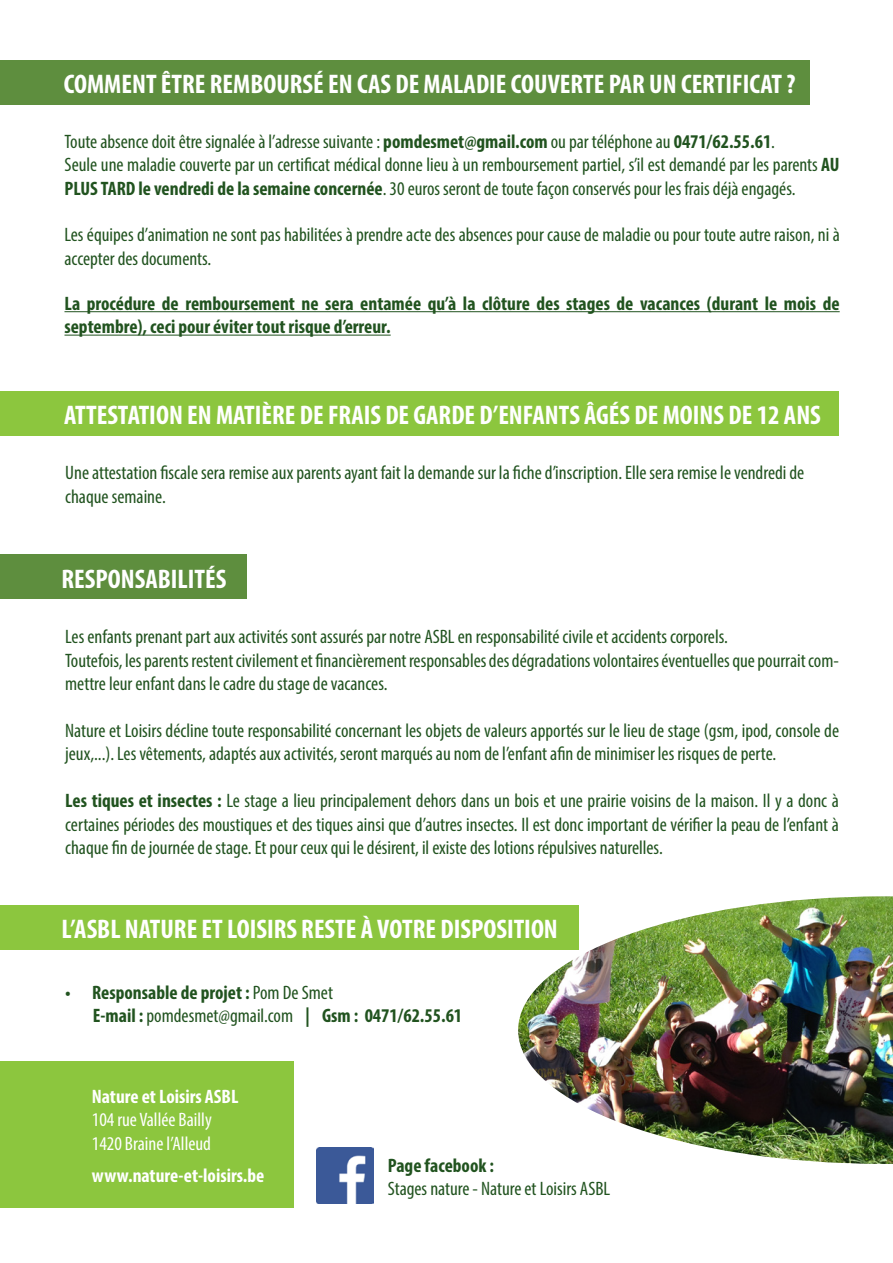
<style>
.page{position:relative;width:893px;height:1263px;background:#fff}
.page>*{position:absolute;margin:0;border:0;box-sizing:border-box;transform-origin:0 0}
.t1{font:700 condensed 27px "Myriad Pro";color:#fff}
.t2{font:condensed 19.5px/23.4px "Myriad Pro";color:#21531f}
.t3{font:700 condensed 19.5px/23.4px "Myriad Pro";color:#21531f}
.t4{font:700 condensed 19.5px "Myriad Pro";color:#fff}
.t5{font:condensed 19.5px "Myriad Pro";color:#fff}
.s1{font-weight:700}
.s2{font-weight:400}
</style>
<div class="page">
<div style="left:0;top:391px;width:839px;height:45px;background:#8cc63e"></div>
<div style="left:0;top:905px;width:578px;height:45px;background:#8cc63e"></div>
<div style="left:0;top:1061px;width:293px;height:147px;background:#8cc63e"></div>
<div style="left:0;top:60px;width:809px;height:45px;background:#5e8e3e"></div>
<hr style="left:64px;top:311px;width:776px;height:1px;background:#21531f">
<hr style="left:64px;top:335px;width:327px;height:1px;background:#21531f">
<div style="left:0;top:554px;width:247px;height:45px;background:#5e8e3e"></div>
<img style="left:316px;top:1147px;width:57px;height:57px">
<img style="left:518px;top:896px;width:375px;height:268px">
<p class="t1" style="left:64px;top:67px;width:733px">COMMENT ÊTRE REMBOURSÉ EN CAS DE MALADIE COUVERTE PAR UN CERTIFICAT ?</p>
<p class="t2" style="left:64px;top:129px;width:712px">Toute absence doit être signalée à l’adresse suivante : <span class="s1">pomdesmet@gmail.com</span> ou par téléphone au <span class="s1">0471/62.55.61</span>.</p>
<p class="t2" style="left:64px;top:153px;width:777px">Seule une maladie couverte par un certificat médical donne lieu à un remboursement partiel, s’il est demandé par les parents <span class="s1">AU<br>PLUS TARD le vendredi de la semaine concernée</span>. 30 euros seront de toute façon conservés pour les frais déjà engagés.</p>
<p class="t2" style="left:64px;top:223px;width:777px">Les équipes d’animation ne sont pas habilitées à prendre acte des absences pour cause de maladie ou pour toute autre raison, ni à accepter des documents.</p>
<p class="t3" style="left:64px;top:291px;width:777px">La procédure de remboursement ne sera entamée qu’à la clôture des stages de vacances (durant le mois de septembre), ceci pour éviter tout risque d’erreur.</p>
<p class="t1" style="left:64px;top:398px;width:758px">ATTESTATION EN MATIÈRE DE FRAIS DE GARDE D’ENFANTS ÂGÉS DE MOINS DE 12 ANS</p>
<p class="t2" style="left:65px;top:461px;width:741px">Une attestation fiscale sera remise aux parents ayant fait la demande sur la fiche d’inscription. Elle sera remise le vendredi de chaque semaine.</p>
<p class="t1" style="left:62px;top:562px;width:166px">RESPONSABILITÉS</p>
<p class="t2" style="left:65px;top:625px;width:664px">Les enfants prenant part aux activités sont assurés par notre ASBL en responsabilité civile et accidents corporels.</p>
<p class="t2" style="left:65px;top:648px;width:775px">Toutefois, les parents restent civilement et financièrement responsables des dégradations volontaires éventuelles que pourrait com&shy;mettre leur enfant dans le cadre du stage de vacances.</p>
<p class="t2" style="left:65px;top:719px;width:775px">Nature et Loisirs décline toute responsabilité concernant les objets de valeurs apportés sur le lieu de stage (gsm, ipod, console de jeux,...). Les vêtements, adaptés aux activités, seront marqués au nom de l’enfant afin de minimiser les risques de perte.</p>
<p class="t2" style="left:65px;top:789px;width:775px;text-align:justify"><span class="s1">Les tiques et insectes :</span> Le stage a lieu principalement dehors dans un bois et une prairie voisins de la maison. Il y a donc à certaines périodes des moustiques et des tiques ainsi que d’autres insectes. Il est donc important de vérifier la peau de l’enfant à chaque fin de journée de stage. Et pour ceux qui le désirent, il existe des lotions répulsives naturelles.</p>
<p class="t1" style="left:62px;top:912px;width:498px">L’ASBL NATURE ET LOISIRS RESTE À VOTRE DISPOSITION</p>
<p class="t3" style="left:65px;top:980px;width:269px">• Responsable de projet : <span class="s2">Pom De Smet</span></p>
<p class="t3" style="left:93px;top:1003px;width:371px">E-mail : <span class="s2">pomdesmet@gmail.com</span> | Gsm : 0471/62.55.61</p>
<p class="t4" style="left:92px;top:1084px;width:148px">Nature et Loisirs ASBL</p>
<p class="t5" style="left:92px;top:1108px;width:121px">104 rue Vallée Bailly</p>
<p class="t5" style="left:92px;top:1131px;width:121px">1420 Braine l’Alleud</p>
<p class="t4" style="left:92px;top:1163px;width:174px">www.nature-et-loisirs.be</p>
<p class="t3" style="left:388px;top:1153px;width:108px">Page facebook :</p>
<p class="t2" style="left:388px;top:1177px;width:224px">Stages nature - Nature et Loisirs ASBL</p>
</div>
